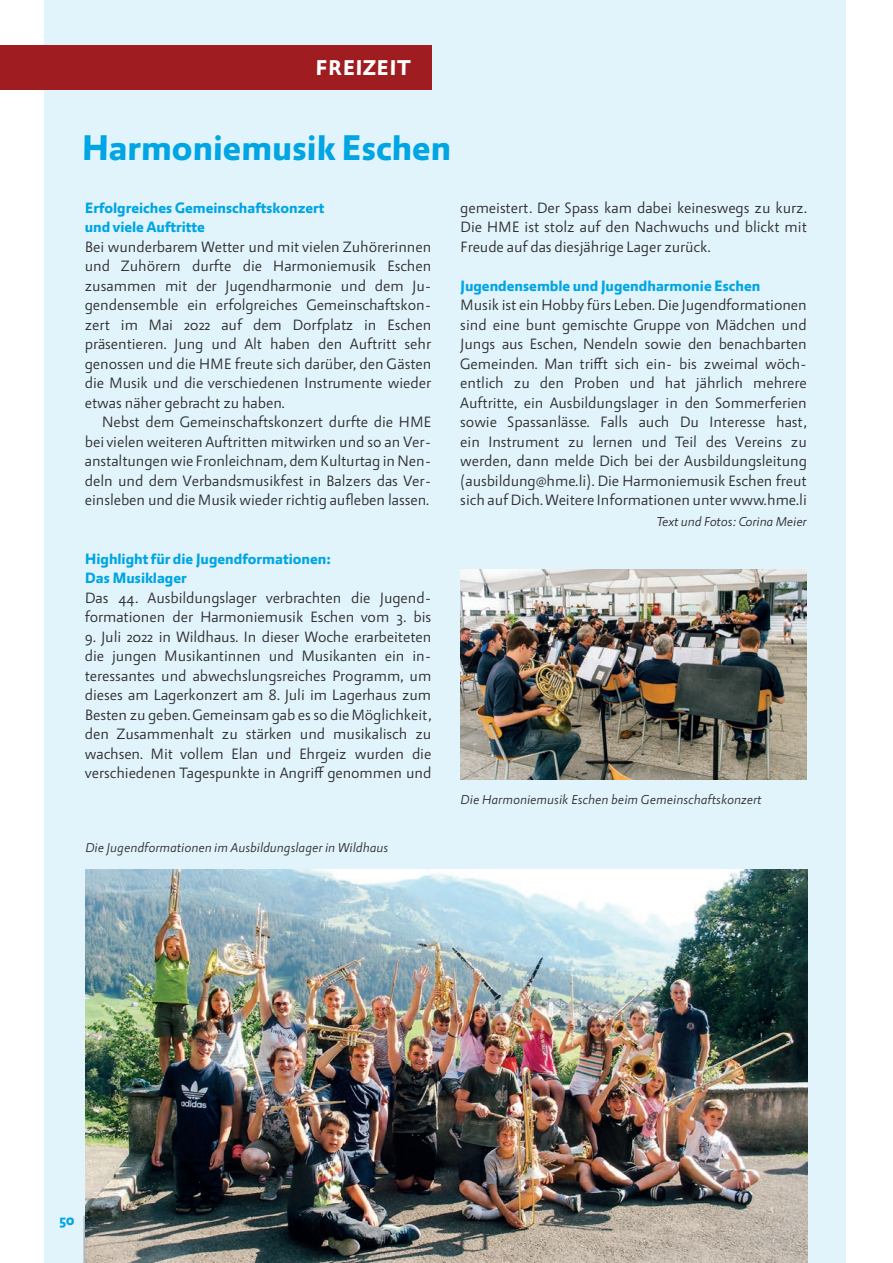
<style>
.page{position:relative;width:893px;height:1263px;background:#fff}
.page>*{position:absolute;margin:0;border:0;box-sizing:border-box;transform-origin:0 0}
.t1{font:37.5px "Allegra 6 Bold";color:#00a5e3}
.t2{font:22.5px "Allegra 6 Bold";letter-spacing:.03em;color:#fff}
.t3{font:16.5px "Allegra 6 Bold";color:#00a5e3}
.t4{font:15.75px/19.5px "Allegra 2 Regular";letter-spacing:-.005em;color:#312f30;text-align:justify}
.t5{font:15.75px/19.5px "Allegra 6 Bold";color:#00a5e3}
.t6{font:13.5px "Allegra 22 Regular Italic";letter-spacing:-.005em;color:#312f30}
</style>
<div class="page">
<div style="left:45px;top:0;width:801px;height:1263px;background:#e1f4fc"></div>
<img style="left:85px;top:870px;width:723px;height:393px">
<img style="left:460px;top:569px;width:347px;height:210px">
<hr style="left:84px;top:1215px;width:1px;height:48px;background:#939598">
<div style="left:0;top:46px;width:432px;height:44px;background:#9f1d20"></div>
<h2 class="t2" style="left:316px;top:55px;width:96px">FREIZEIT</h2>
<h1 class="t1" style="left:82px;top:128px;width:371px">Harmoniemusik Eschen</h1>
<p class="t5" style="left:85px;top:198px;width:241px">Erfolgreiches Gemeinschaftskonzert und viele Auftritte</p>
<p class="t4" style="left:85px;top:237px;width:348px">Bei wunderbarem Wetter und mit vielen Zuhörerinnen und Zuhörern durfte die Harmoniemusik Eschen zusammen mit der Jugendharmonie und dem Ju&shy;gendensemble ein erfolgreiches Gemeinschaftskon&shy;zert im Mai 2022 auf dem Dorfplatz in Eschen präsentieren. Jung und Alt haben den Auftritt sehr genossen und die HME freute sich darüber, den Gästen die Musik und die verschiedenen Instrumente wieder etwas näher gebracht zu haben.</p>
<p class="t4" style="left:85px;top:412px;width:348px;text-indent:17px">Nebst dem Gemeinschaftskonzert durfte die HME bei vielen weiteren Auftritten mitwirken und so an Ver&shy;anstaltungen wie Fronleichnam, dem Kulturtag in Nen&shy;deln und dem Verbandsmusikfest in Balzers das Ver&shy;einsleben und die Musik wieder richtig aufleben lassen.</p>
<p class="t5" style="left:85px;top:549px;width:248px">Highlight für die Jugendformationen:<br>Das Musiklager</p>
<p class="t4" style="left:85px;top:588px;width:348px">Das 44. Ausbildungslager verbrachten die Jugend&shy;formationen der Harmoniemusik Eschen vom 3. bis</p>
<p class="t4" style="left:85px;top:627px;width:348px">9. Juli 2022 in Wildhaus. In dieser Woche erarbeiteten die jungen Musikantinnen und Musikanten ein in&shy;teressantes und abwechslungsreiches Programm, um dieses am Lagerkonzert am 8. Juli im Lagerhaus zum Besten zu geben. Gemeinsam gab es so die Möglichkeit, den Zusammenhalt zu stärken und musikalisch zu wachsen. Mit vollem Elan und Ehrgeiz wurden die verschiedenen Tagespunkte in Angriff genommen und</p>
<p class="t6" style="left:85px;top:840px;width:305px">Die Jugendformationen im Ausbildungslager in Wildhaus</p>
<p class="t4" style="left:460px;top:198px;width:348px">gemeistert. Der Spass kam dabei keineswegs zu kurz.<br>Die HME ist stolz auf den Nachwuchs und blickt mit Freude auf das diesjährige Lager zurück.</p>
<p class="t5" style="left:460px;top:276px;width:302px">Jugendensemble und Jugendharmonie Eschen</p>
<p class="t4" style="left:460px;top:295px;width:348px">Musik ist ein Hobby fürs Leben. Die Jugendformationen sind eine bunt gemischte Gruppe von Mädchen und Jungs aus Eschen, Nendeln sowie den benachbarten Gemeinden. Man trifft sich ein- bis zweimal wöch&shy;entlich zu den Proben und hat jährlich mehrere Auftritte, ein Ausbildungslager in den Sommerferien sowie Spassanlässe. Falls auch Du Interesse hast, ein Instrument zu lernen und Teil des Vereins zu werden, dann melde Dich bei der Ausbildungsleitung (ausbildung@hme.li). Die Harmoniemusik Eschen freut sich auf Dich. Weitere Informationen unter www.hme.li</p>
<p class="t6" style="left:656px;top:514px;width:152px">Text und Fotos: Corina Meier</p>
<p class="t6" style="left:460px;top:793px;width:303px">Die Harmoniemusik Eschen beim Gemeinschaftskonzert</p>
<p class="t3" style="left:59px;top:1210px;width:17px">50</p>
</div>
